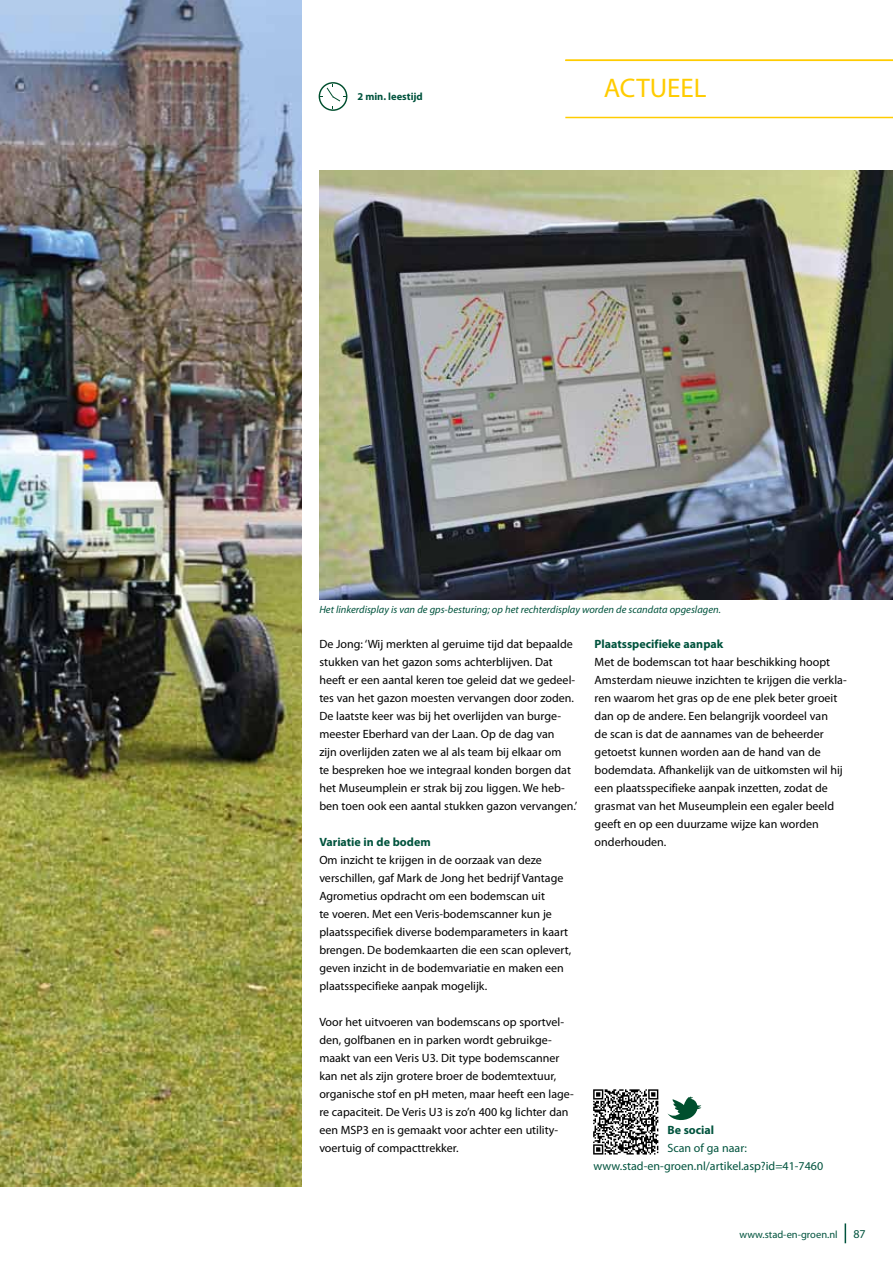
<style>
.page{position:relative;width:893px;height:1263px;background:#fff}
.page>*{position:absolute;margin:0;border:0;box-sizing:border-box;transform-origin:0 0}
.t1{font:27px "Myriad Pro";color:#fc0}
.t2{font:12px/18px "Myriad Pro";color:#000}
.t3{font:12px/18px "Myriad Pro";color:#00533d;text-align:center}
.t4{font:700 12px "Myriad Pro";color:#00533d}
.t5{font:italic 10.5px "Myriad Pro";color:#00533d}
.t6{font:10.5px "Myriad Pro";color:#00533d}
.t7{font:700 10.5px "Myriad Pro";color:#00533d}
</style>
<div class="page">
<svg style="left:845px;top:1223px;width:1px;height:20px"></svg>
<img style="left:319px;top:170px;width:574px;height:430px">
<hr style="left:565px;top:117px;width:328px;height:1px;background:#fc0">
<hr style="left:565px;top:60px;width:328px;height:1px;background:#fc0">
<img style="left:0;top:0;width:301px;height:1186px">
<svg style="left:319px;top:82px;width:28px;height:29px"></svg>
<svg style="left:593px;top:1089px;width:65px;height:65px"></svg>
<svg style="left:667px;top:1096px;width:34px;height:24px"></svg>
<p class="t7" style="left:357px;top:90px;width:67px">2 min. leestijd</p>
<h1 class="t1" style="left:604px;top:71px;width:104px">ACTUEEL</h1>
<p class="t5" style="left:319px;top:603px;width:403px">Het linkerdisplay is van de gps-besturing; op het rechterdisplay worden de scandata opgeslagen.</p>
<p class="t2" style="left:319px;top:635px;width:259px">De Jong: ‘Wij merkten al geruime tijd dat bepaalde stukken van het gazon soms achterblijven. Dat heeft er een aantal keren toe geleid dat we gedeel&shy;tes van het gazon moesten vervangen door zoden.<br>De laatste keer was bij het overlijden van burge&shy;meester Eberhard van der Laan. Op de dag van<br>zijn overlijden zaten we al als team bij elkaar om<br>te bespreken hoe we integraal konden borgen dat het Museumplein er strak bij zou liggen. We heb&shy;ben toen ook een aantal stukken gazon vervangen.’</p>
<p class="t4" style="left:319px;top:834px;width:113px">Variatie in de bodem</p>
<p class="t2" style="left:319px;top:851px;width:253px">Om inzicht te krijgen in de oorzaak van deze verschillen, gaf Mark de Jong het bedrijf Vantage Agrometius opdracht om een bodemscan uit<br>te voeren. Met een Veris-bodemscanner kun je plaatsspecifiek diverse bodemparameters in kaart brengen. De bodemkaarten die een scan oplevert, geven inzicht in de bodemvariatie en maken een plaatsspecifieke aanpak mogelijk.</p>
<p class="t2" style="left:319px;top:1013px;width:256px">Voor het uitvoeren van bodemscans op sportvel&shy;den, golfbanen en in parken wordt gebruikge&shy;maakt van een Veris U3. Dit type bodemscanner kan net als zijn grotere broer de bodemtextuur, organische stof en pH meten, maar heeft een lage&shy;re capaciteit. De Veris U3 is zo’n 400 kg lichter dan een MSP3 en is gemaakt voor achter een utility&shy;voertuig of compacttrekker.</p>
<p class="t4" style="left:595px;top:636px;width:130px">Plaatsspecifieke aanpak</p>
<p class="t2" style="left:595px;top:653px;width:254px">Met de bodemscan tot haar beschikking hoopt Amsterdam nieuwe inzichten te krijgen die verkla&shy;ren waarom het gras op de ene plek beter groeit dan op de andere. Een belangrijk voordeel van<br>de scan is dat de aannames van de beheerder getoetst kunnen worden aan de hand van de bodemdata. Afhankelijk van de uitkomsten wil hij een plaatsspecifieke aanpak inzetten, zodat de grasmat van het Museumplein een egaler beeld geeft en op een duurzame wijze kan worden onderhouden.</p>
<p class="t4" style="left:667px;top:1122px;width:48px">Be social</p>
<p class="t3" style="left:594px;top:1139px;width:231px">Scan of ga naar: www.stad-en-groen.nl/artikel.asp?id=41-7460</p>
<p class="t6" style="left:739px;top:1228px;width:100px">www.stad-en-groen.nl</p>
<p class="t3" style="left:853px;top:1224px;width:14px">87</p>
</div>
